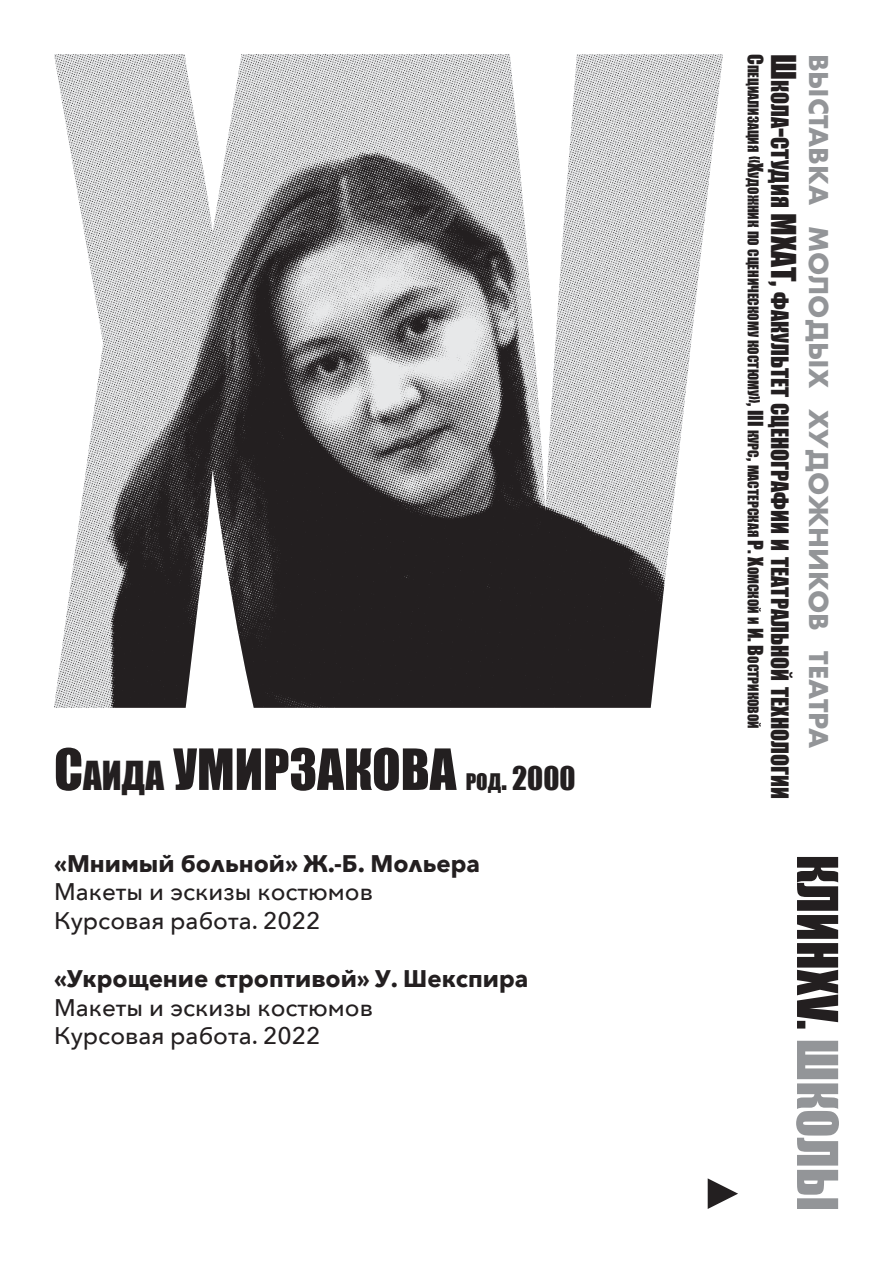
<style>
.page{position:relative;width:893px;height:1263px;background:#fff}
.page>*{position:absolute;margin:0;border:0;box-sizing:border-box;transform-origin:0 0}
.t1{font:52.5px "Impact";color:#231f20}
.t2{font:30px "Impact";color:#231f20}
.t3{font:700 25.2px "Futura";color:#939598}
.t4{font:500 24px/28.8px "Avenir Next";color:#231f20}
.t5{font:700 24px "Avenir Next";color:#231f20}
.t6{font:22.05px "Impact";color:#231f20}
.t7{font:13.65px "Impact";color:#231f20}
.s1{font-size:36.75px}
.s2{font-size:21px}
.s3{font-size:19.5px}
.s4{font-size:31.5px}
</style>
<div class="page">
<svg style="left:796px;top:1041px;width:43px;height:168px"></svg>
<svg style="left:797px;top:857px;width:41px;height:171px"></svg>
<img style="left:54px;top:54px;width:669px;height:654px">
<svg style="left:708px;top:1178px;width:30px;height:31px"></svg>
<h1 class="t1" style="left:54px;top:729px;width:174px">С<span class="s1">аида</span> УМИРЗА</h1>
<h1 class="t1" style="left:344px;top:729px;width:57px">КОВА</h1>
<h2 class="t2" style="left:466px;top:755px;width:111px"><span class="s2">род</span>. 2000</h2>
<h3 class="t5" style="left:54px;top:842px;width:427px">«Мнимый больной» Ж.-Б. Мольера</h3>
<h3 class="t4" style="left:54px;top:877px;width:320px">Макеты и эскизы костюмов<br>Курсовая работа. 2022</h3>
<h3 class="t5" style="left:54px;top:957px;width:476px">«Укрощение строптивой» У. Шекспира</h3>
<h3 class="t4" style="left:54px;top:992px;width:320px">Макеты и эскизы костюмов<br>Курсовая работа. 2022</h3>
<p class="t7" style="left:764px;top:54px;width:676px;rotate:90deg"><span class="s3">С</span>пециализация <span class="s3">«Х</span>удожник по сценическому костюму<span class="s3">», III</span> курс<span class="s3">,</span> мастерская <span class="s3">Р. Х</span>омской и <span class="s3">И. В</span>остриковой</p>
<h3 class="t6" style="left:797px;top:54px;width:746px;rotate:90deg"><span class="s4">Ш</span>кола<span class="s4">-</span>студия <span class="s4">МХАТ,</span> факультет сценографии и театральной технологии</h3>
<h3 class="t3" style="left:837px;top:54px;width:696px;rotate:90deg">выставка молодых художников театра</h3>
</div>
